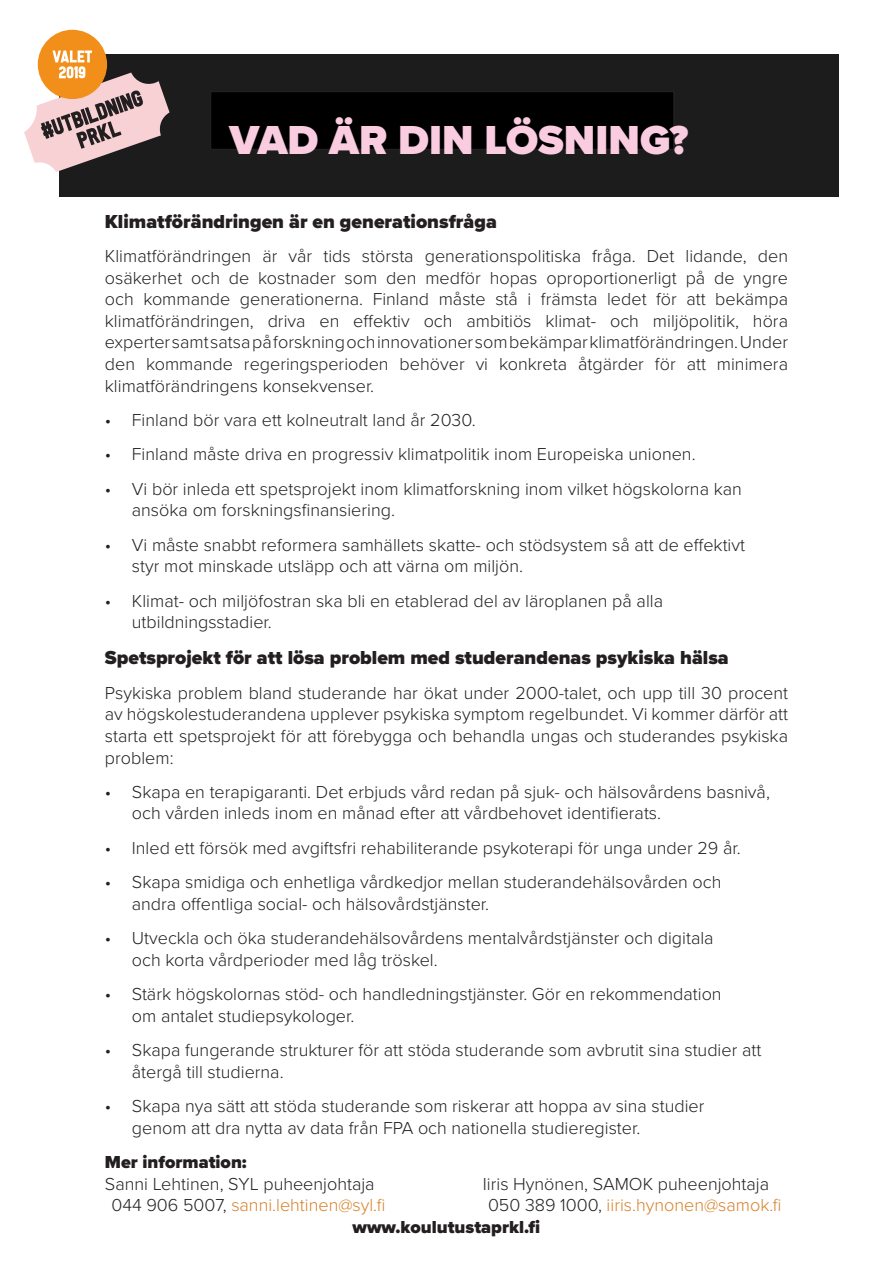
<style>
.page{position:relative;width:893px;height:1263px;background:#fff}
.page>*{position:absolute;margin:0;border:0;box-sizing:border-box;transform-origin:0 0}
.t1{font:900 42px "Proxima Nova";color:#f9ccdf}
.otsikko_2{font:900 19.5px "Proxima Nova";color:#231f20}
.Kappaletyyli_1{font:300 18px/21.6px "Proxima Nova";color:#231f20}
.perus_123{font:300 18px/21.6px "Proxima Nova";color:#d78028}
.perus_123-2{font:300 18px "Proxima Nova";color:#231f20}
.perus_123-3{font:900 18px "Proxima Nova";color:#231f20}
.s1{color:#231f20}
.s2{font-weight:900;color:#231f20}
</style>
<div class="page">
<div style="left:60px;top:54px;width:779px;height:142px;background:#1c1c1c"></div>
<div style="left:38px;top:30px;width:69px;height:69px;background:#f28f1a;border-radius:50%"></div>
<svg style="left:24px;top:51px;width:146px;height:121px"></svg>
<div style="left:211px;top:91px;width:463px;height:58px;background:#000"></div>
<div style="left:210px;top:91px;width:465px;height:59px;border:2px solid #231f20"></div>
<p class="t1" style="left:230px;top:108px;width:460px">VAD ÄR DIN LÖSNING?</p>
<p class="otsikko_2" style="left:105px;top:207px;width:393px">Klimatförändringen är en generationsfråga</p>
<p class="Kappaletyyli_1" style="left:105px;top:244px;width:685px;text-align:justify">Klimatförändringen är vår tids största generationspolitiska fråga. Det lidande, den osäkerhet och de kostnader som den medför hopas oproportionerligt på de yngre och kommande generationerna. Finland måste stå i främsta ledet för att bekämpa klimatförändringen, driva en effektiv och ambitiös klimat- och miljöpolitik, höra experter samt satsa på forskning och innovationer som bekämpar klimatförändringen. Under den kommande regeringsperioden behöver vi konkreta åtgärder för att minimera klimatförändringens konsekvenser.</p>
<p class="Kappaletyyli_1" style="left:105px;top:408px;width:372px">• Finland bör vara ett kolneutralt land år 2030.</p>
<p class="Kappaletyyli_1" style="left:105px;top:442px;width:592px">• Finland måste driva en progressiv klimatpolitik inom Europeiska unionen.</p>
<p class="Kappaletyyli_1" style="left:132px;top:477px;width:611px;text-indent:-27px">• Vi bör inleda ett spetsprojekt inom klimatforskning inom vilket högskolorna kan ansöka om forskningsfinansiering.</p>
<p class="Kappaletyyli_1" style="left:132px;top:533px;width:615px;text-indent:-27px">• Vi måste snabbt reformera samhällets skatte- och stödsystem så att de effektivt styr mot minskade utsläpp och att värna om miljön.</p>
<p class="Kappaletyyli_1" style="left:132px;top:589px;width:533px;text-indent:-27px">• Klimat- och miljöfostran ska bli en etablerad del av läroplanen på alla utbildningsstadier.</p>
<p class="otsikko_2" style="left:105px;top:643px;width:625px">Spetsprojekt för att lösa problem med studerandenas psykiska hälsa</p>
<p class="Kappaletyyli_1" style="left:105px;top:681px;width:685px;text-align:justify">Psykiska problem bland studerande har ökat under 2000-talet, och upp till 30 procent av högskolestuderandena upplever psykiska symptom regelbundet. Vi kommer därför att starta ett spetsprojekt för att förebygga och behandla ungas och studerandes psykiska problem:</p>
<p class="Kappaletyyli_1" style="left:132px;top:780px;width:640px;text-indent:-27px">• Skapa en terapigaranti. Det erbjuds vård redan på sjuk- och hälsovårdens basnivå, och vården inleds inom en månad efter att vårdbehovet identifierats.</p>
<p class="Kappaletyyli_1" style="left:105px;top:836px;width:637px">• Inled ett försök med avgiftsfri rehabiliterande psykoterapi för unga under 29 år.</p>
<p class="Kappaletyyli_1" style="left:132px;top:870px;width:591px;text-indent:-27px">• Skapa smidiga och enhetliga vårdkedjor mellan studerandehälsovården och andra offentliga social- och hälsovårdstjänster.</p>
<p class="Kappaletyyli_1" style="left:132px;top:926px;width:583px;text-indent:-27px">• Utveckla och öka studerandehälsovårdens mentalvårdstjänster och digitala och korta vårdperioder med låg tröskel.</p>
<p class="Kappaletyyli_1" style="left:132px;top:982px;width:591px;text-indent:-27px">• Stärk högskolornas stöd- och handledningstjänster. Gör en rekommendation om antalet studiepsykologer.</p>
<p class="Kappaletyyli_1" style="left:132px;top:1038px;width:631px;text-indent:-27px">• Skapa fungerande strukturer för att stöda studerande som avbrutit sina studier att återgå till studierna.</p>
<p class="Kappaletyyli_1" style="left:132px;top:1094px;width:574px;text-indent:-27px">• Skapa nya sätt att stöda studerande som riskerar att hoppa av sina studier genom att dra nytta av data från FPA och nationella studieregister.</p>
<p class="perus_123-3" style="left:105px;top:1148px;width:143px">Mer information:</p>
<p class="perus_123-2" style="left:105px;top:1170px;width:271px">Sanni Lehtinen, SYL puheenjohtaja</p>
<p class="perus_123-2" style="left:483px;top:1170px;width:288px">Iiris Hynönen, SAMOK puheenjohtaja</p>
<p class="perus_123" style="left:111px;top:1193px;width:276px"><span class="s1">044 906 5007,</span> sanni.lehtinen@syl.fi</p>
<p class="perus_123" style="left:353px;top:1193px;width:430px;text-indent:135px"><span class="s1">050 389 1000,</span> iiris.hynonen@samok.fi <span class="s2">www.koulutustaprkl.fi</span></p>
</div>
